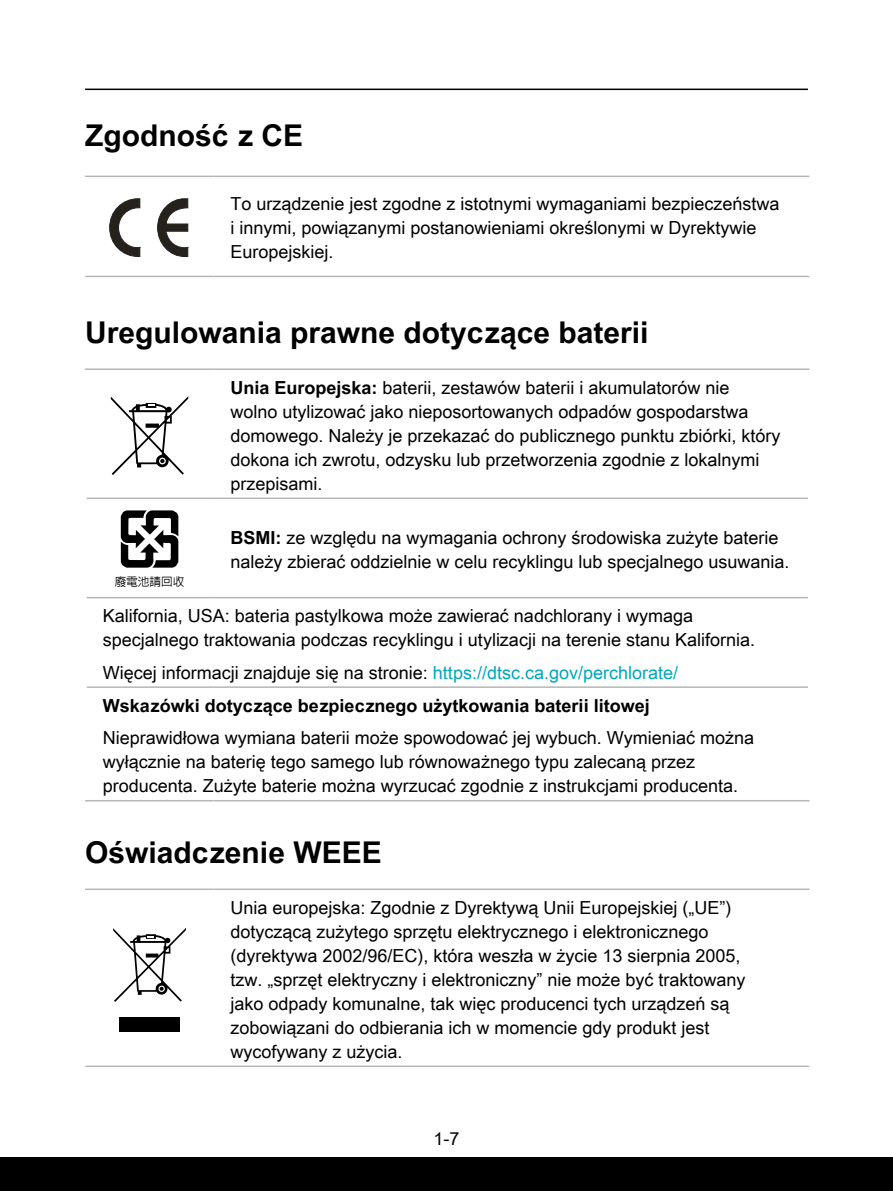
<style>
.page{position:relative;width:893px;height:1191px;background:#fff}
.page>*{position:absolute;margin:0;border:0;box-sizing:border-box;transform-origin:0 0}
.Title_1{font:700 30px "Arial Unicode MS";color:#000}
.Text_Left_-_8{font:18px/24px "Arial Unicode MS";color:#000}
.Text_Left_-_8-2{font:700 18px "Arial Unicode MS";color:#000}
.t1{font:500 11.7px "Lin Gothic";color:#000}
.s1{font-weight:700}
.s2{color:#00a6ba}
</style>
<div class="page">
<hr style="left:85px;top:89px;width:723px;height:1px;background:#000">
<div style="left:0;top:1157px;width:893px;height:34px;background:#000"></div>
<hr style="left:85px;top:176px;width:128px;height:1px;background:#b5b6b6">
<hr style="left:213px;top:176px;width:596px;height:1px;background:#b5b6b6">
<hr style="left:85px;top:276px;width:128px;height:1px;background:#b5b6b6">
<hr style="left:213px;top:276px;width:596px;height:1px;background:#b5b6b6">
<svg style="left:157px;top:198px;width:32px;height:59px"></svg>
<svg style="left:109px;top:198px;width:32px;height:59px"></svg>
<hr style="left:85px;top:368px;width:128px;height:2px;background:#b5b6b6">
<hr style="left:213px;top:368px;width:596px;height:2px;background:#b5b6b6">
<hr style="left:87px;top:497px;width:126px;height:2px;background:#b5b6b6">
<hr style="left:213px;top:497px;width:595px;height:2px;background:#b5b6b6">
<hr style="left:87px;top:597px;width:126px;height:1px;background:#b5b6b6">
<hr style="left:213px;top:597px;width:595px;height:1px;background:#b5b6b6">
<hr style="left:87px;top:686px;width:126px;height:2px;background:#b5b6b6">
<hr style="left:213px;top:686px;width:595px;height:2px;background:#b5b6b6">
<hr style="left:85px;top:800px;width:128px;height:1px;background:#b5b6b6">
<hr style="left:213px;top:800px;width:596px;height:1px;background:#b5b6b6">
<svg style="left:111px;top:396px;width:77px;height:79px"></svg>
<svg style="left:121px;top:510px;width:57px;height:57px"></svg>
<hr style="left:85px;top:888px;width:128px;height:2px;background:#b5b6b6">
<hr style="left:213px;top:888px;width:596px;height:2px;background:#b5b6b6">
<hr style="left:85px;top:1065px;width:128px;height:2px;background:#b5b6b6">
<hr style="left:213px;top:1065px;width:596px;height:2px;background:#b5b6b6">
<svg style="left:113px;top:928px;width:73px;height:74px"></svg>
<div style="left:119px;top:1016px;width:61px;height:15px;background:#000"></div>
<p class="Title_1" style="left:85px;top:113px;width:220px">Zgodność z CE</p>
<p class="Text_Left_-_8" style="left:230px;top:192px;width:551px">To urządzenie jest zgodne z istotnymi wymaganiami bezpieczeństwa i innymi, powiązanymi postanowieniami określonymi w Dyrektywie<br>Europejskiej.</p>
<p class="Title_1" style="left:85px;top:310px;width:565px">Uregulowania prawne dotyczące baterii</p>
<p class="Text_Left_-_8" style="left:230px;top:375px;width:552px"><span class="s1">Unia Europejska:</span> baterii, zestawów baterii i akumulatorów nie wolno utylizować jako nieposortowanych odpadów gospodarstwa domowego. Należy je przekazać do publicznego punktu zbiórki, który dokona ich zwrotu, odzysku lub przetworzenia zgodnie z lokalnymi przepisami.</p>
<p class="Text_Left_-_8" style="left:230px;top:525px;width:561px"><span class="s1">BSMI:</span> ze względu na wymagania ochrony środowiska zużyte baterie należy zbierać oddzielnie w celu recyklingu lub specjalnego usuwania.</p>
<p class="Text_Left_-_8" style="left:103px;top:603px;width:654px">Kalifornia, USA: bateria pastylkowa może zawierać nadchlorany i wymaga specjalnego traktowania podczas recyklingu i utylizacji na terenie stanu Kalifornia.</p>
<p class="Text_Left_-_8" style="left:103px;top:660px;width:577px">Więcej informacji znajduje się na stronie: <span class="s2">https://dtsc.ca.gov/perchlorate/</span></p>
<p class="Text_Left_-_8-2" style="left:103px;top:692px;width:548px">Wskazówki dotyczące bezpiecznego użytkowania baterii litowej</p>
<p class="Text_Left_-_8" style="left:103px;top:725px;width:653px">Nieprawidłowa wymiana baterii może spowodować jej wybuch. Wymieniać można wyłącznie na baterię tego samego lub równoważnego typu zalecaną przez producenta. Zużyte baterie można wyrzucać zgodnie z instrukcjami producenta.</p>
<p class="t1" style="left:115px;top:575px;width:71px">廢電池請回收</p>
<p class="Title_1" style="left:85px;top:830px;width:298px">Oświadczenie WEEE</p>
<p class="Text_Left_-_8" style="left:230px;top:895px;width:517px">Unia europejska: Zgodnie z Dyrektywą Unii Europejskiej („UE”) dotyczącą zużytego sprzętu elektrycznego i elektronicznego (dyrektywa 2002/96/EC), która weszła w życie 13 sierpnia 2005, tzw. „sprzęt elektryczny i elektroniczny” nie może być traktowany jako odpady komunalne, tak więc producenci tych urządzeń są zobowiązani do odbierania ich w momencie gdy produkt jest wycofywany z użycia.</p>
<p class="Text_Left_-_8" style="left:433px;top:1126px;width:28px">1-7</p>
</div>
